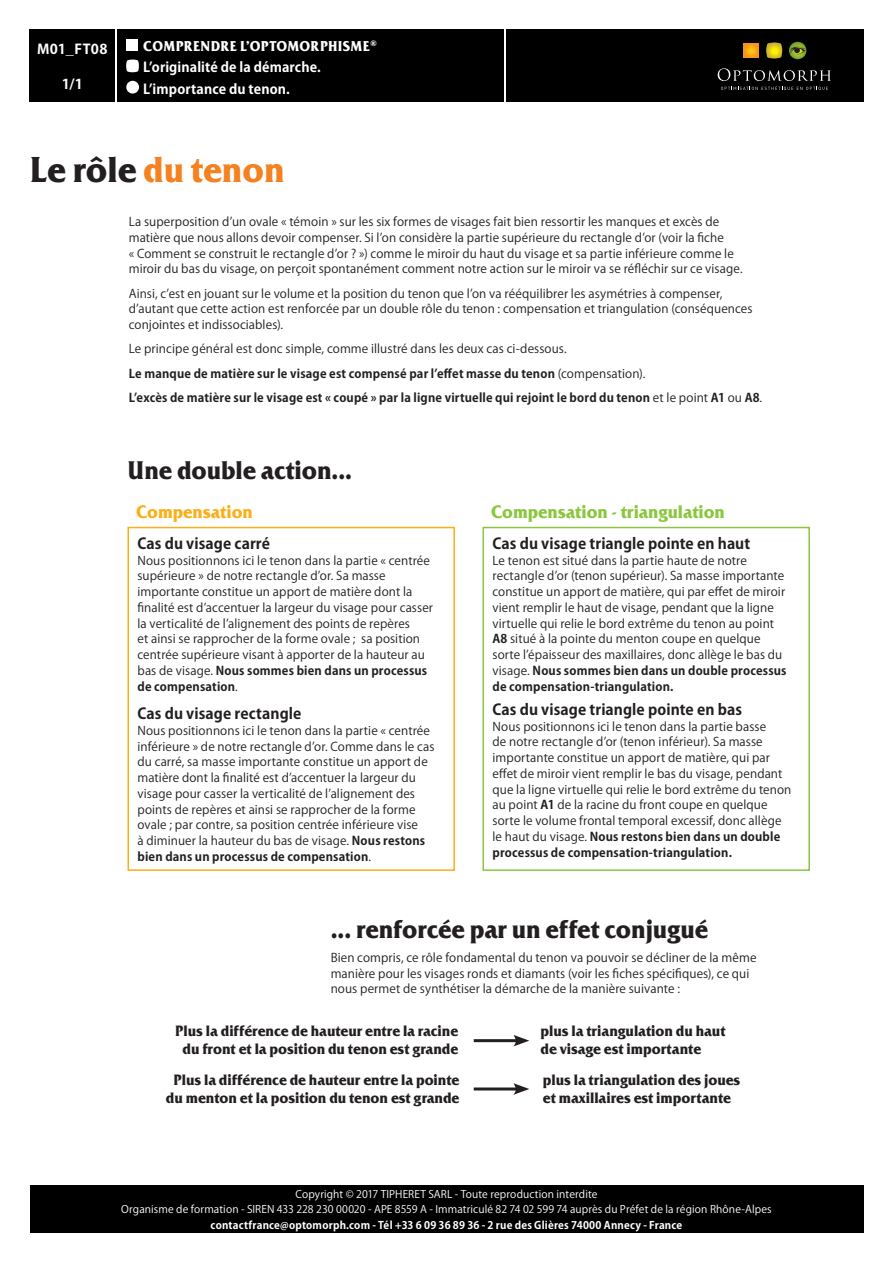
<style>
.page{position:relative;width:893px;height:1263px;background:#fff}
.page>*{position:absolute;margin:0;border:0;box-sizing:border-box;transform-origin:0 0}
.t1{font:700 36px "Friz Qua";color:#f58220;scale:.9 1}
.t2{font:700 25.5px "Friz Qua";color:#231f20;scale:.9 1}
.t3{font:700 18px "Friz Qua";color:#8bc63e;scale:.9 1}
.t4{font:700 18px "Friz Qua";color:#faaf18;scale:.9 1}
.t5{font:700 15px/18px "Friz Qua";color:#231f20;text-align:center;scale:.9 1}
.t6{font:700 15px "Koz Go Pr 6 N";letter-spacing:.005em;color:#231f20}
.t7{font:700 14.25px "Friz Qua";letter-spacing:.025em;color:#fff;scale:.9 1}
.t8{font:700 13.5px/21.9px "Koz Go Pr 6 N";letter-spacing:.01em;color:#fff}
.t9{font:700 13.5px "Koz Go Pr 6 N";letter-spacing:.01em;color:#fff;scale:1.05 1}
.t10{font:12px/15.8px "Koz Go Pr 6 N";letter-spacing:.01em;color:#231f20}
.t11{font:700 12px/24.3px "Koz Go Pr 6 N";letter-spacing:.015em;color:#231f20}
.t12{font:10.5px/15px "Koz Go Pr 6 N";letter-spacing:.01em;color:#fff;text-align:center}
.t13{font:700 10.5px "Koz Go Pr 6 N";letter-spacing:.02em;color:#fff}
.s1{color:#231f20}
.s2{font-weight:400}
.s3{font-weight:700}
</style>
<div class="page">
<div style="left:117px;top:30px;width:387px;height:72px;background:#000"></div>
<div style="left:30px;top:1185px;width:833px;height:48px;background:#000"></div>
<div style="left:30px;top:30px;width:85px;height:72px;background:#000"></div>
<div style="left:126px;top:81px;width:13px;height:13px;background:#fff;border-radius:50%"></div>
<div style="left:126px;top:39px;width:12px;height:12px;background:#fff"></div>
<svg style="left:126px;top:59px;width:13px;height:14px"></svg>
<div style="left:506px;top:30px;width:357px;height:72px;background:#000"></div>
<svg style="left:718px;top:68px;width:113px;height:22px"></svg>
<svg style="left:766px;top:42px;width:16px;height:17px"></svg>
<svg style="left:743px;top:43px;width:15px;height:15px"></svg>
<svg style="left:789px;top:42px;width:17px;height:17px"></svg>
<hr style="left:474px;top:1039px;width:45px;height:3px;background:#231f20">
<svg style="left:513px;top:1035px;width:16px;height:11px"></svg>
<hr style="left:474px;top:1087px;width:45px;height:3px;background:#231f20">
<svg style="left:513px;top:1083px;width:16px;height:12px"></svg>
<div style="left:128px;top:527px;width:327px;height:344px;border:2px solid #faaf18"></div>
<div style="left:482px;top:527px;width:328px;height:344px;border:2px solid #8bc63e"></div>
<p class="t9" style="left:37px;top:42px;width:69px">M01_FT08</p>
<p class="t9" style="left:62px;top:76px;width:22px">1/1</p>
<p class="t7" style="left:143px;top:37px;width:261px">COMPRENDRE L’OPTOMORPHISME<sup>®</sup></p>
<p class="t8" style="left:143px;top:57px;width:179px">L’originalité de la démarche.<br>L’importance du tenon.</p>
<h1 class="t1" style="left:30px;top:147px;width:285px"><span class="s1">Le rôle</span> du tenon</h1>
<p class="t10" style="left:129px;top:214px;width:615px">La superposition d’un ovale « témoin » sur les six formes de visages fait bien ressortir les manques et excès de matière que nous allons devoir compenser. Si l’on considère la partie supérieure du rectangle d’or (voir la fiche<br>« Comment se construit le rectangle d’or ? ») comme le miroir du haut du visage et sa partie inférieure comme le miroir du bas du visage, on perçoit spontanément comment notre action sur le miroir va se réfléchir sur ce visage.</p>
<p class="t10" style="left:129px;top:286px;width:625px">Ainsi, c’est en jouant sur le volume et la position du tenon que l’on va rééquilibrer les asymétries à compenser, d’autant que cette action est renforcée par un double rôle du tenon : compensation et triangulation (conséquences conjointes et indissociables).</p>
<p class="t11" style="left:129px;top:337px;width:635px"><span class="s2">Le principe général est donc simple, comme illustré dans les deux cas ci-dessous.<br></span>Le manque de matière sur le visage est compensé par l’effet masse du tenon <span class="s2">(compensation).<br></span>L’excès de matière sur le visage est « coupé » par la ligne virtuelle qui rejoint le bord du tenon <span class="s2">et le point</span> A1 <span class="s2">ou</span> A8<span class="s2">.</span></p>
<h2 class="t2" style="left:128px;top:455px;width:251px">Une double action...</h2>
<h3 class="t4" style="left:136px;top:501px;width:131px">Compensation</h3>
<p class="t6" style="left:138px;top:535px;width:134px">Cas du visage carré</p>
<p class="t10" style="left:138px;top:553px;width:297px">Nous positionnons ici le tenon dans la partie « centrée supérieure » de notre rectangle d’or. Sa masse importante constitue un apport de matière dont la finalité est d’accentuer la largeur du visage pour casser la verticalité de l’alignement des points de repères<br>et ainsi se rapprocher de la forme ovale ; sa position centrée supérieure visant à apporter de la hauteur au bas de visage. <span class="s3">Nous sommes bien dans un processus de compensation</span>.</p>
<p class="t6" style="left:138px;top:705px;width:166px">Cas du visage rectangle</p>
<p class="t10" style="left:138px;top:723px;width:298px">Nous positionnons ici le tenon dans la partie « centrée inférieure » de notre rectangle d’or. Comme dans le cas du carré, sa masse importante constitue un apport de matière dont la finalité est d’accentuer la largeur du visage pour casser la verticalité de l’alignement des points de repères et ainsi se rapprocher de la forme ovale ; par contre, sa position centrée inférieure vise<br>à diminuer la hauteur du bas de visage. <span class="s3">Nous restons bien dans un processus de compensation</span>.</p>
<h3 class="t3" style="left:491px;top:501px;width:261px">Compensation - triangulation</h3>
<p class="t6" style="left:492px;top:535px;width:259px">Cas du visage triangle pointe en haut</p>
<p class="t10" style="left:492px;top:553px;width:296px">Le tenon est situé dans la partie haute de notre rectangle d’or (tenon supérieur). Sa masse importante constitue un apport de matière, qui par effet de miroir vient remplir le haut de visage, pendant que la ligne virtuelle qui relie le bord extrême du tenon au point <span class="s3">A8</span> situé à la pointe du menton coupe en quelque sorte l’épaisseur des maxillaires, donc allège le bas du visage. <span class="s3">Nous sommes bien dans un double processus de compensation-triangulation.</span></p>
<p class="t6" style="left:492px;top:701px;width:251px">Cas du visage triangle pointe en bas</p>
<p class="t10" style="left:492px;top:719px;width:300px">Nous positionnons ici le tenon dans la partie basse<br>de notre rectangle d’or (tenon inférieur). Sa masse importante constitue un apport de matière, qui par effet de miroir vient remplir le bas du visage, pendant que la ligne virtuelle qui relie le bord extrême du tenon au point <span class="s3">A1</span> de la racine du front coupe en quelque sorte le volume frontal temporal excessif, donc allège le haut du visage. <span class="s3">Nous restons bien dans un double processus de compensation-triangulation.</span></p>
<h2 class="t2" style="left:331px;top:913px;width:421px">... renforcée par un effet conjugué</h2>
<p class="t10" style="left:331px;top:950px;width:427px">Bien compris, ce rôle fondamental du tenon va pouvoir se décliner de la même manière pour les visages ronds et diamants (voir les fiches spécifiques), ce qui nous permet de synthétiser la démarche de la manière suivante :</p>
<p class="t5" style="left:175px;top:1021px;width:316px">Plus la différence de hauteur entre la racine du front et la position du tenon est grande</p>
<p class="t5" style="left:541px;top:1021px;width:207px;text-align:left">plus la triangulation du haut de visage est importante</p>
<p class="t5" style="left:166px;top:1071px;width:328px">Plus la différence de hauteur entre la pointe du menton et la position du tenon est grande</p>
<p class="t5" style="left:543px;top:1071px;width:221px;text-align:left">plus la triangulation des joues et maxillaires est importante</p>
<p class="t12" style="left:121px;top:1187px;width:652px">Copyright © 2017 TIPHERET SARL - Toute reproduction interdite<br>Organisme de formation - SIREN 433 228 230 00020 - APE 8559 A - Immatriculé 82 74 02 599 74 auprès du Préfet de la région Rhône-Alpes</p>
<p class="t13" style="left:211px;top:1219px;width:473px">contactfrance@optomorph.com - Tél +33 6 09 36 89 36 - 2 rue des Glières 74000 Annecy - France</p>
</div>
